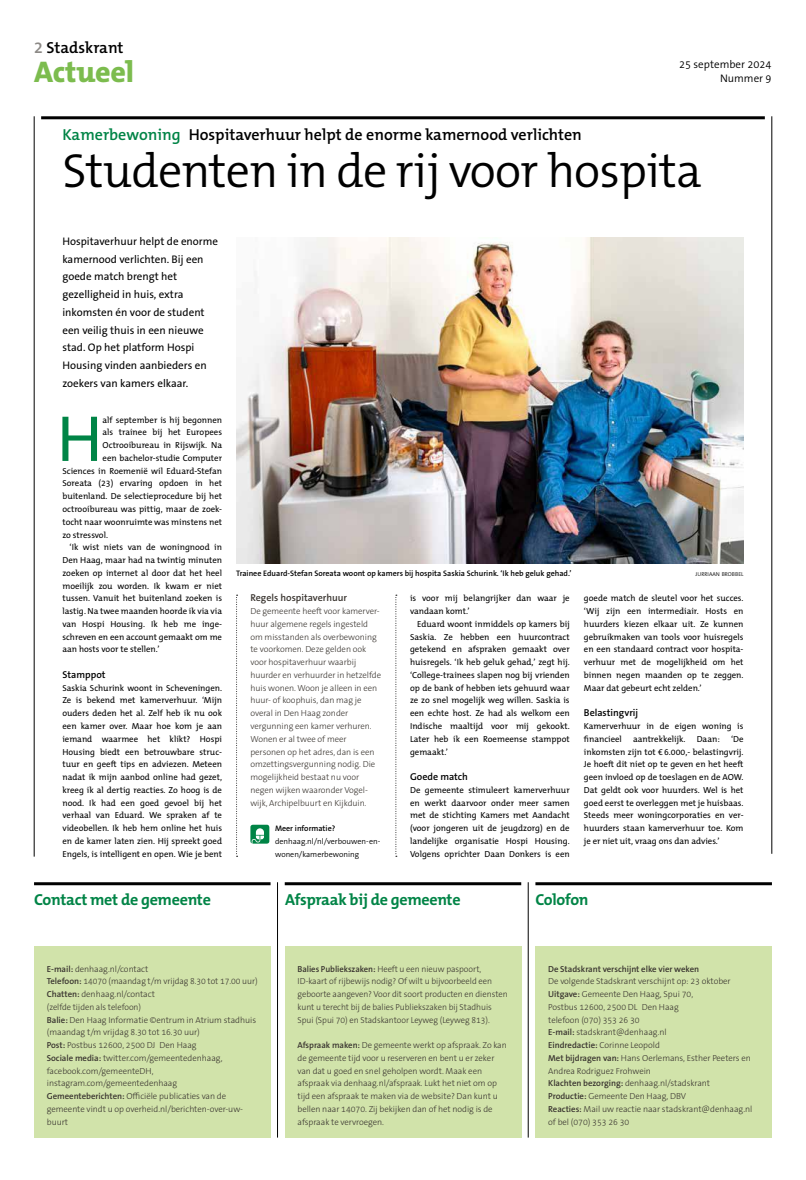
<style>
.page{position:relative;width:806px;height:1180px;background:#fff}
.page>*{position:absolute;margin:0;border:0;box-sizing:border-box;transform-origin:0 0}
.t1{font:65.4px "The Mix B W5 Plain";color:#008446}
.t2{font:300 48px "The Mix B W4";letter-spacing:-.015em;color:#000}
.t3{font:800 30px "The Mix B W8";letter-spacing:-.01em;color:#7cbc4e}
.t4{font:600 16px "The Mix B W6";color:#000}
.t5{font:700 16px "The Mix B W7";letter-spacing:-.015em;color:#008446}
.t6{font:11px/17.7px "The Sans B W5 Plain";color:#000}
.t7{font:300 11px/14.1px "The Sans B W4";color:#000;text-align:right}
.t8{font:600 10px "The Sans B W6";color:#000}
.t9{font:600 10px "The Sans B W6";color:#39342f}
.t10{font:8.8px/12.8px "The Mix B W5 Plain";color:#000;text-align:justify}
.t11{font:300 8.8px/12.8px "The Sans B W3";letter-spacing:-.005em;color:#39342f}
.t12{font:600 8.8px "The Sans B W6";letter-spacing:-.005em;color:#39342f}
.t13{font:600 8px "The Sans B W6";color:#000}
.t14{font:300 8px/12.8px "The Sans B W4";color:#000}
.t15{font:300 5.6px "The Sans B W4";letter-spacing:.01em;color:#000}
.s1{color:#8c8986}
.s2{color:#008446}
.s3{font-family:"The Sans B W6";font-weight:600}
</style>
<div class="page">
<svg style="left:250px;top:824px;width:19px;height:19px"></svg>
<hr style="left:41px;top:116px;width:723px;height:3px;background:#000">
<hr style="left:771px;top:116px;width:1px;height:737px;background:#000">
<img style="left:236px;top:237px;width:507px;height:326px">
<svg style="left:236px;top:594px;width:1px;height:262px"></svg>
<svg style="left:395px;top:594px;width:1px;height:262px"></svg>
<hr style="left:34px;top:116px;width:1px;height:740px;background:#000">
<hr style="left:277px;top:882px;width:1px;height:255px;background:#000">
<hr style="left:527px;top:882px;width:1px;height:255px;background:#000">
<hr style="left:284px;top:882px;width:237px;height:3px;background:#000">
<hr style="left:34px;top:882px;width:236px;height:3px;background:#000">
<hr style="left:535px;top:882px;width:236px;height:3px;background:#000">
<div style="left:284px;top:945px;width:237px;height:192px;background:#d1e3aa"></div>
<div style="left:535px;top:945px;width:236px;height:192px;background:#d1e3aa"></div>
<div style="left:34px;top:945px;width:236px;height:192px;background:#d1e3aa"></div>
<h3 class="t4" style="left:34px;top:38px;width:91px"><span class="s1">2</span> Stadskrant</h3>
<h3 class="t3" style="left:34px;top:52px;width:101px">Actueel</h3>
<p class="t7" style="left:678px;top:57px;width:94px">25 september 2024<br>Nummer 9</p>
<h3 class="t4" style="left:62px;top:124px;width:520px"><span class="s2">Kamerbewoning</span> Hospitaverhuur helpt de enorme kamernood verlichten</h3>
<h2 class="t2" style="left:62px;top:140px;width:640px">Studenten in de rij voor hospita</h2>
<p class="t6" style="left:62px;top:232px;width:157px">Hospitaverhuur helpt de enorme kamernood verlichten. Bij een goede match brengt het gezelligheid in huis, extra inkomsten én voor de student een veilig thuis in een nieuwe stad. Op het platform Hospi<br>Housing vinden aanbieders en zoekers van kamers elkaar.</p>
<h1 class="t1" style="left:57px;top:397px;width:47px">H</h1>
<p class="t10" style="left:102px;top:413px;width:121px">alf september is hij begonnen</p>
<p class="t10" style="left:102px;top:426px;width:121px">als trainee bij het Europees</p>
<p class="t10" style="left:102px;top:439px;width:121px">Octrooibureau in Rijswijk. Na</p>
<p class="t10" style="left:102px;top:451px;width:121px">een bachelor-studie Computer</p>
<p class="t10" style="left:62px;top:464px;width:161px">Sciences in Roemenië wil Eduard-Stefan</p>
<p class="t10" style="left:62px;top:477px;width:161px">Soreata (23) ervaring opdoen in het</p>
<p class="t10" style="left:62px;top:490px;width:161px">buitenland. De selectieprocedure bij het</p>
<p class="t10" style="left:62px;top:502px;width:161px">octrooibureau was pittig, maar de zoek-</p>
<p class="t10" style="left:62px;top:515px;width:161px">tocht naar woonruimte was minstens net</p>
<p class="t10" style="left:62px;top:528px;width:47px">zo stressvol.</p>
<p class="t10" style="left:69px;top:541px;width:154px">‘Ik wist niets van de woningnood in</p>
<p class="t10" style="left:62px;top:553px;width:161px">Den Haag, maar had na twintig minuten</p>
<p class="t10" style="left:62px;top:566px;width:161px">zoeken op internet al door dat het heel</p>
<p class="t10" style="left:62px;top:579px;width:161px">moeilijk zou worden. Ik kwam er niet</p>
<p class="t10" style="left:62px;top:592px;width:161px">tussen. Vanuit het buitenland zoeken is</p>
<p class="t10" style="left:62px;top:604px;width:161px">lastig. Na twee maanden hoorde ik via via</p>
<p class="t10" style="left:62px;top:617px;width:160px">van Hospi Housing. Ik heb me inge-</p>
<p class="t10" style="left:62px;top:630px;width:161px">schreven en een account gemaakt om me</p>
<p class="t10" style="left:62px;top:643px;width:98px">aan hosts voor te stellen.’</p>
<p class="t8" style="left:62px;top:668px;width:45px">Stamppot</p>
<p class="t10" style="left:62px;top:681px;width:161px">Saskia Schurink woont in Scheveningen.<br>Ze is bekend met kamerverhuur. ‘Mijn ouders deden het al. Zelf heb ik nu ook een kamer over. Maar hoe kom je aan iemand waarmee het klikt? Hospi Housing biedt een betrouwbare struc&shy;tuur en geeft tips en adviezen. Meteen nadat ik mijn aanbod online had gezet, kreeg ik al dertig reacties. Zo hoog is de nood. Ik had een goed gevoel bij het verhaal van Eduard. We spraken af te videobellen. Ik heb hem online het huis en de kamer laten zien. Hij spreekt goed Engels, is intelligent en open. Wie je bent</p>
<p class="t13" style="left:236px;top:568px;width:336px">Trainee Eduard-Stefan Soreata woont op kamers bij hospita Saskia Schurink. ‘Ik heb geluk gehad.’</p>
<p class="t15" style="left:695px;top:570px;width:50px">JURRIAAN BROBBEL</p>
<p class="t9" style="left:250px;top:591px;width:98px">Regels hospitaverhuur</p>
<p class="t11" style="left:250px;top:604px;width:132px">De gemeente heeft voor kamerver&shy;huur algemene regels ingesteld om misstanden als overbewoning te voorkomen. Deze gelden ook voor hospitaverhuur waarbij huurder en verhuurder in hetzelfde huis wonen. Woon je alleen in een huur- of koophuis, dan mag je overal in Den Haag zonder vergunning een kamer verhuren.<br>Wonen er al twee of meer personen op het adres, dan is een omzettingsvergunning nodig. Die mogelijkheid bestaat nu voor negen wijken waaronder Vogel&shy;wijk, Archipelbuurt en Kijkduin.</p>
<p class="t10" style="left:410px;top:592px;width:161px">is voor mij belangrijker dan waar je vandaan komt.’</p>
<p class="t10" style="left:410px;top:617px;width:161px;text-indent:7px">Eduard woont inmiddels op kamers bij Saskia. Ze hebben een huurcontract getekend en afspraken gemaakt over huisregels. ‘Ik heb geluk gehad,’ zegt hij. ‘College-trainees slapen nog bij vrienden op de bank of hebben iets gehuurd waar ze zo snel mogelijk weg willen. Saskia is een echte host. Ze had als welkom een Indische maaltijd voor mij gekookt.<br>Later heb ik een Roemeense stamppot gemaakt.’</p>
<p class="t8" style="left:410px;top:770px;width:59px">Goede match</p>
<p class="t10" style="left:410px;top:783px;width:161px">De gemeente stimuleert kamerverhuur en werkt daarvoor onder meer samen met de stichting Kamers met Aandacht (voor jongeren uit de jeugdzorg) en de landelijke organisatie Hospi Housing.<br>Volgens oprichter Daan Donkers is een</p>
<p class="t10" style="left:583px;top:592px;width:161px">goede match de sleutel voor het succes. ‘Wij zijn een intermediair. Hosts en huurders kiezen elkaar uit. Ze kunnen gebruikmaken van tools voor huisregels en een standaard contract voor hospita&shy;verhuur met de mogelijkheid om het binnen negen maanden op te zeggen.<br>Maar dat gebeurt echt zelden.’</p>
<p class="t8" style="left:583px;top:706px;width:56px">Belastingvrij</p>
<p class="t10" style="left:583px;top:719px;width:161px">Kamerverhuur in de eigen woning is financieel</p>
<p class="t10" style="left:583px;top:732px;width:161px;text-indent:147px">‘De inkomsten zijn tot €6.000,- belastingvrij.<br>Je hoeft dit niet op te geven en het heeft geen invloed op de toeslagen en de AOW.<br>Dat geldt ook voor huurders. Wel is het goed eerst te overleggen met je huisbaas.<br>Steeds meer woningcorporaties en ver&shy;huurders staan kamerverhuur toe. Kom je er niet uit, vraag ons dan advies.’</p>
<p class="t10" style="left:632px;top:732px;width:54px">aantrekkelijk.</p>
<p class="t10" style="left:696px;top:732px;width:25px">Daan:</p>
<p class="t13" style="left:275px;top:823px;width:62px">Meer informatie?</p>
<p class="t14" style="left:275px;top:834px;width:107px">denhaag.nl/nl/verbouwen-en&shy;wonen/kamerbewoning</p>
<h3 class="t5" style="left:285px;top:889px;width:177px">Afspraak bij de gemeente</h3>
<h3 class="t5" style="left:34px;top:889px;width:178px">Contact met de gemeente</h3>
<h3 class="t5" style="left:535px;top:889px;width:55px">Colofon</h3>
<p class="t11" style="left:47px;top:962px;width:212px"><span class="s3">E-mail:</span> denhaag.nl/contact<br><span class="s3">Telefoon:</span> 14070 (maandag t/m vrijdag 8.30 tot 17.00 uur)<br><span class="s3">Chatten:</span> denhaag.nl/contact<br>(zelfde tijden als telefoon)<br><span class="s3">Balie:</span> Den Haag Informatie ©entrum in Atrium stadhuis (maandag t/m vrijdag 8.30 tot 16.30 uur)<br><span class="s3">Post:</span> Postbus 12600, 2500 DJ Den Haag<br><span class="s3">Sociale media:</span> twitter.com/gemeentedenhaag, facebook.com/gemeenteDH, instagram.com/gemeentedenhaag<br><span class="s3">Gemeenteberichten:</span> Officiële publicaties van de gemeente vindt u op overheid.nl/berichten-over-uw&shy;buurt</p>
<p class="t11" style="left:297px;top:962px;width:211px"><span class="s3">Balies Publiekszaken:</span> Heeft u een nieuw paspoort, ID-kaart of rijbewijs nodig? Of wilt u bijvoorbeeld een geboorte aangeven? Voor dit soort producten en diensten kunt u terecht bij de balies Publiekszaken bij Stadhuis Spui (Spui 70) en Stadskantoor Leyweg (Leyweg 813).</p>
<p class="t11" style="left:297px;top:1038px;width:211px"><span class="s3">Afspraak maken:</span> De gemeente werkt op afspraak. Zo kan de gemeente tijd voor u reserveren en bent u er zeker van dat u goed en snel geholpen wordt. Maak een afspraak via denhaag.nl/afspraak. Lukt het niet om op tijd een afspraak te maken via de website? Dan kunt u bellen naar 14070. Zij bekijken dan of het nodig is de afspraak te vervroegen.</p>
<p class="t12" style="left:548px;top:962px;width:152px">De Stadskrant verschijnt elke vier weken</p>
<p class="t11" style="left:548px;top:974px;width:205px">De volgende Stadskrant verschijnt op: 23 oktober <span class="s3">Uitgave:</span> Gemeente Den Haag, Spui 70,<br>Postbus 12600, 2500 DL Den Haag<br>telefoon (070) 353 26 30<br><span class="s3">E-mail:</span> stadskrant@denhaag.nl<br><span class="s3">Eindredactie:</span> Corinne Leopold<br><span class="s3">Met bijdragen van:</span> Hans Oerlemans, Esther Peeters en Andrea Rodriguez Frohwein<br><span class="s3">Klachten bezorging:</span> denhaag.nl/stadskrant<br><span class="s3">Productie:</span> Gemeente Den Haag, DBV<br><span class="s3">Reacties:</span> Mail uw reactie naar stadskrant@denhaag.nl of bel (070) 353 26 30</p>
</div>
